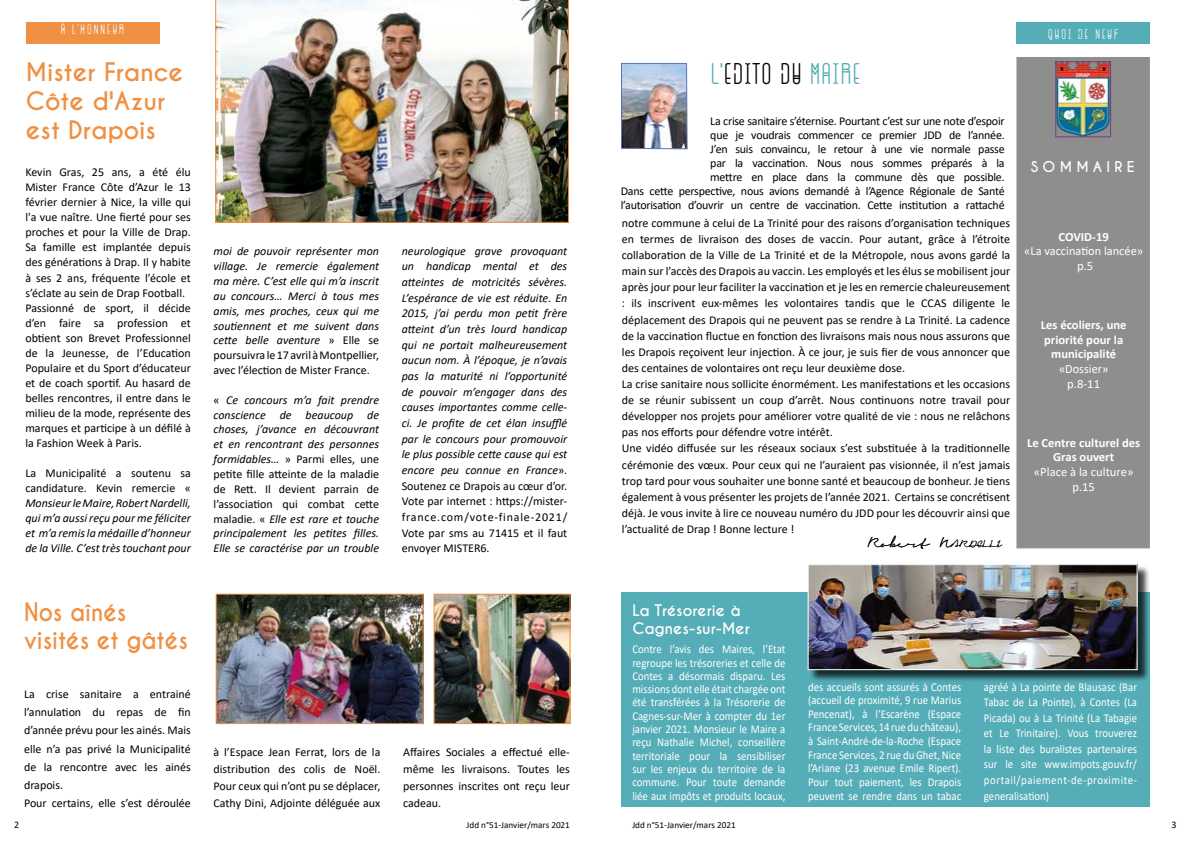
<style>
.page{position:relative;width:1191px;height:842px;background:#fff}
.page>*{position:absolute;margin:0;border:0;box-sizing:border-box;transform-origin:0 0}
.t1{font:30px "GOGOIA Deco";color:#55adb5}
.t2{font:700 24px/28.8px "Caviar Dreams";color:#ef9043}
.t3{font:700 24px/28.8px "Caviar Dreams";color:#ef9043;scale:.92 1}
.t4{font:700 15px/18px "Caviar Dreams";color:#fff}
.t5{font:14px "GOGOIA Deco";letter-spacing:.1em;color:#fff}
.t6{font:700 14px "Caviar Dreams";letter-spacing:.3em;color:#fff}
.t7{font:700 12.6px/14.7px "Calibri";color:#fff;text-align:center}
.t8{font:12.6px/14.7px "Calibri";color:#fff;text-align:center}
.t9{font:12px/16.1px "Calibri";color:#000}
.t10{font:italic 12px/15.7px "Calibri";color:#000;text-align:justify}
.t11{font:12px/13.3px "Calibri";color:#fff;text-align:justify;scale:.9 1}
.t12{font:12px/14px "Calibri";letter-spacing:-.02em;color:#000;text-align:right}
.t13{font:12px "Signerica Fat";color:#000}
.t14{font:10px "Calibri";color:#000}
.t15{font:9.2px "Calibri";color:#000}
.s1{font-style:normal}
.s2{color:#000}
.s3{color:#fff}
.s4{font-size:8.4px}
</style>
<div class="page">
<div style="left:621px;top:592px;width:528px;height:215px;background:#55adb7"></div>
<div style="left:809px;top:566px;width:341px;height:117px;background:#000;opacity:.75"></div>
<img style="left:809px;top:566px;width:326px;height:102px">
<div style="left:807px;top:564px;width:330px;height:106px;border:1px solid #fff"></div>
<div style="left:26px;top:23px;width:133px;height:21px;background:#ef9043"></div>
<div style="left:1016px;top:57px;width:133px;height:491px;background:#8e8e8d;border:1px solid #595957"></div>
<div style="left:1016px;top:23px;width:133px;height:21px;background:#55adb7"></div>
<img style="left:1057px;top:64px;width:51px;height:71px">
<div style="left:1055px;top:62px;width:55px;height:75px;border:1px solid #713c90"></div>
<img style="left:621px;top:63px;width:67px;height:87px">
<img style="left:215px;top:0;width:354px;height:223px">
<img style="left:218px;top:596px;width:203px;height:126px">
<div style="left:216px;top:594px;width:207px;height:130px;border:1px solid #ef9043"></div>
<img style="left:435px;top:596px;width:133px;height:126px">
<div style="left:433px;top:594px;width:137px;height:130px;border:1px solid #ef9043"></div>
<p class="t5" style="left:60px;top:22px;width:66px">À L’HONNEUR</p>
<h2 class="t2" style="left:26px;top:59px;width:159px">Mister France<br>Côte d'Azur est Drapois</h2>
<p class="t9" style="left:25px;top:164px;width:167px;line-height:15px">Kevin Gras, 25 ans, a été élu<br>Mister France Côte d’Azur le 13 février dernier à Nice, la ville qui l'a vue naître. Une fierté pour ses proches et pour la Ville de Drap.<br>Sa famille est implantée depuis des générations à Drap. Il y habite à ses 2 ans, fréquente l’école et s’éclate au sein de Drap Football.<br>Passionné de sport, il décide d’en faire sa profession et obtient son Brevet Professionnel de la Jeunesse, de l’Education<br>Populaire et du Sport d’éducateur et de coach sportif. Au hasard de belles rencontres, il entre dans le milieu de la mode, représente des marques et participe à un défilé à la Fashion Week à Paris.</p>
<p class="t9" style="left:25px;top:465px;width:167px;line-height:15px">La Municipalité a soutenu sa candidature. Kevin remercie «</p>
<p class="t10" style="left:25px;top:495px;width:167px;line-height:15px">Monsieur le Maire, Robert Nardelli, qui m’a aussi reçu pour me féliciter et m’a remis la médaille d’honneur de la Ville. C’est très touchant pour</p>
<h2 class="t3" style="left:24px;top:598px;width:180px">Nos aînés visités et gâtés</h2>
<p class="t9" style="left:24px;top:684px;width:168px;line-height:18.2px">La crise sanitaire a entrainé l’annulation du repas de fin d’année prévu pour les ainés. Mais elle n’a pas privé la Municipalité de la rencontre avec les ainés drapois.<br>Pour certains, elle s’est déroulée</p>
<p class="t10" style="left:214px;top:243px;width:167px;line-height:14.8px">moi de pouvoir représenter mon village. Je remercie également ma mère. C’est elle qui m’a inscrit au concours… Merci à tous mes amis, mes proches, ceux qui me soutiennent et me suivent dans cette belle aventure <span class="s1">» Elle se poursuivra le 17 avril à Montpellier, avec l’élection de Mister France.</span></p>
<p class="t10" style="left:214px;top:392px;width:167px;line-height:14.8px"><span class="s1">«</span> Ce concours m’a fait prendre conscience de beaucoup de choses, j’avance en découvrant et en rencontrant des personnes formidables… <span class="s1">» Parmi elles, une petite fille atteinte de la maladie de Rett. Il devient parrain de l’association qui combat cette maladie. «</span> Elle est rare et touche principalement les petites filles.<br>Elle se caractérise par un trouble</p>
<p class="t10" style="left:402px;top:242px;width:167px">neurologique grave provoquant un handicap mental et des atteintes de motricités sévères.<br>L’espérance de vie est réduite. En 2015, j’ai perdu mon petit frère atteint d’un très lourd handicap qui ne portait malheureusement aucun nom. À l’époque, je n’avais pas la maturité ni l’opportunité de pouvoir m’engager dans des causes importantes comme celle&shy;ci. Je profite de cet élan insufflé par le concours pour promouvoir le plus possible cette cause qui est encore peu connue en France<span class="s1">».<br>Soutenez ce Drapois au cœur d’or.<br>Vote par internet : https://mister&shy;france.com/vote-finale-2021/ Vote par sms au 71415 et il faut envoyer MISTER6.</span></p>
<p class="t9" style="left:213px;top:743px;width:168px;line-height:17.1px;text-align:justify">à l’Espace Jean Ferrat, lors de la distribution des colis de Noël.<br>Pour ceux qui n’ont pu se déplacer, Cathy Dini, Adjointe déléguée aux</p>
<p class="t9" style="left:403px;top:743px;width:168px;line-height:17.1px;text-align:justify">Affaires Sociales a effectué elle&shy;même les livraisons. Toutes les personnes inscrites ont reçu leur cadeau.</p>
<h1 class="t1" style="left:710px;top:58px;width:152px">L'<span class="s2">EDITO DU</span> MAIRE</h1>
<p class="t12" style="left:621px;top:114px;width:385px">La crise sanitaire s’éternise. Pourtant c’est sur une note d’espoir<br>que je voudrais commencer ce premier JDD de l’année.<br>J’en suis convaincu, le retour à une vie normale passe<br>par la vaccination. Nous nous sommes préparés à la<br>mettre en place dans la commune dès que possible.<br>Dans cette perspective, nous avions demandé à l’Agence Régionale de Santé l’autorisation d’ouvrir un centre de vaccination. Cette institution a rattaché</p>
<p class="t9" style="left:622px;top:214px;width:390px">notre commune à celui de La Trinité pour des raisons d’organisation techniques en termes de livraison des doses de vaccin. Pour autant, grâce à l’étroite collaboration de la Ville de La Trinité et de la Métropole, nous avons gardé la main sur l’accès des Drapois au vaccin. Les employés et les élus se mobilisent jour après jour pour leur faciliter la vaccination et je les en remercie chaleureusement : ils inscrivent eux-mêmes les volontaires tandis que le CCAS diligente le déplacement des Drapois qui ne peuvent pas se rendre à La Trinité. La cadence de la vaccination fluctue en fonction des livraisons mais nous nous assurons que les Drapois reçoivent leur injection. À ce jour, je suis fier de vous annoncer que des centaines de volontaires ont reçu leur deuxième dose.<br>La crise sanitaire nous sollicite énormément. Les manifestations et les occasions de se réunir subissent un coup d’arrêt. Nous continuons notre travail pour développer nos projets pour améliorer votre qualité de vie : nous ne relâchons pas nos efforts pour défendre votre intérêt.<br>Une vidéo diffusée sur les réseaux sociaux s’est substituée à la traditionnelle cérémonie des vœux. Pour ceux qui ne l’auraient pas visionnée, il n’est jamais trop tard pour vous souhaiter une bonne santé et beaucoup de bonheur. Je tiens également à vous présenter les projets de l’année 2021. Certains se concrétisent déjà. Je vous invite à lire ce nouveau numéro du JDD pour les découvrir ainsi que l’actualité de Drap ! Bonne lecture ! <span class="s3">moin. Bonne lecture !</span></p>
<p class="t13" style="left:867px;top:536px;width:135px">Robert N<span class="s4">ARDELLI</span></p>
<p class="t5" style="left:1047px;top:27px;width:72px">QUOI DE NEUF</p>
<p class="t6" style="left:1031px;top:159px;width:105px">SOMMAIRE</p>
<p class="t7" style="left:1058px;top:229px;width:52px">COVID-19</p>
<p class="t8" style="left:1024px;top:244px;width:120px">«La vaccination lancée» p.5</p>
<p class="t7" style="left:1040px;top:317px;width:87px">Les écoliers, une priorité pour la municipalité</p>
<p class="t8" style="left:1059px;top:361px;width:51px">«Dossier» p.8-11</p>
<p class="t7" style="left:1027px;top:435px;width:115px">Le Centre culturel des<br>Gras ouvert</p>
<p class="t8" style="left:1033px;top:464px;width:101px">«Place à la culture» p.15</p>
<p class="t4" style="left:632px;top:601px;width:119px">La Trésorerie à<br>Cagnes-sur-Mer</p>
<p class="t11" style="left:632px;top:642px;width:172px">Contre l’avis des Maires, l’Etat regroupe les trésoreries et celle de Contes a désormais disparu. Les missions dont elle était chargée ont été transférées à la Trésorerie de Cagnes-sur-Mer à compter du 1er janvier 2021. Monsieur le Maire a reçu Nathalie Michel, conseillère territoriale pour la sensibiliser sur les enjeux du territoire de la commune. Pour toute demande liée aux impôts et produits locaux,</p>
<p class="t11" style="left:808px;top:679px;width:172px;line-height:13.6px">des accueils sont assurés à Contes (accueil de proximité, 9 rue Marius Pencenat), à l’Escarène (Espace France Services, 14 rue du château), à Saint-André-de-la-Roche (Espace France Services, 2 rue du Ghet, Nice l’Ariane (23 avenue Emile Ripert).<br>Pour tout paiement, les Drapois peuvent se rendre dans un tabac</p>
<p class="t11" style="left:984px;top:678px;width:172px;line-height:15.6px">agréé à La pointe de Blausasc (Bar Tabac de La Pointe), à Contes (La Picada) ou à La Trinité (La Tabagie et Le Trinitaire). Vous trouverez la liste des buralistes partenaires sur le site www.impots.gouv.fr/ portail/paiement-de-proximite&shy;generalisation)</p>
<p class="t15" style="left:466px;top:818px;width:105px">Jdd n°51-Janvier/mars 2021</p>
<p class="t15" style="left:632px;top:818px;width:105px">Jdd n°51-Janvier/mars 2021</p>
<p class="t14" style="left:14px;top:817px;width:7px">2</p>
<p class="t14" style="left:1171px;top:817px;width:7px">3</p>
</div>
